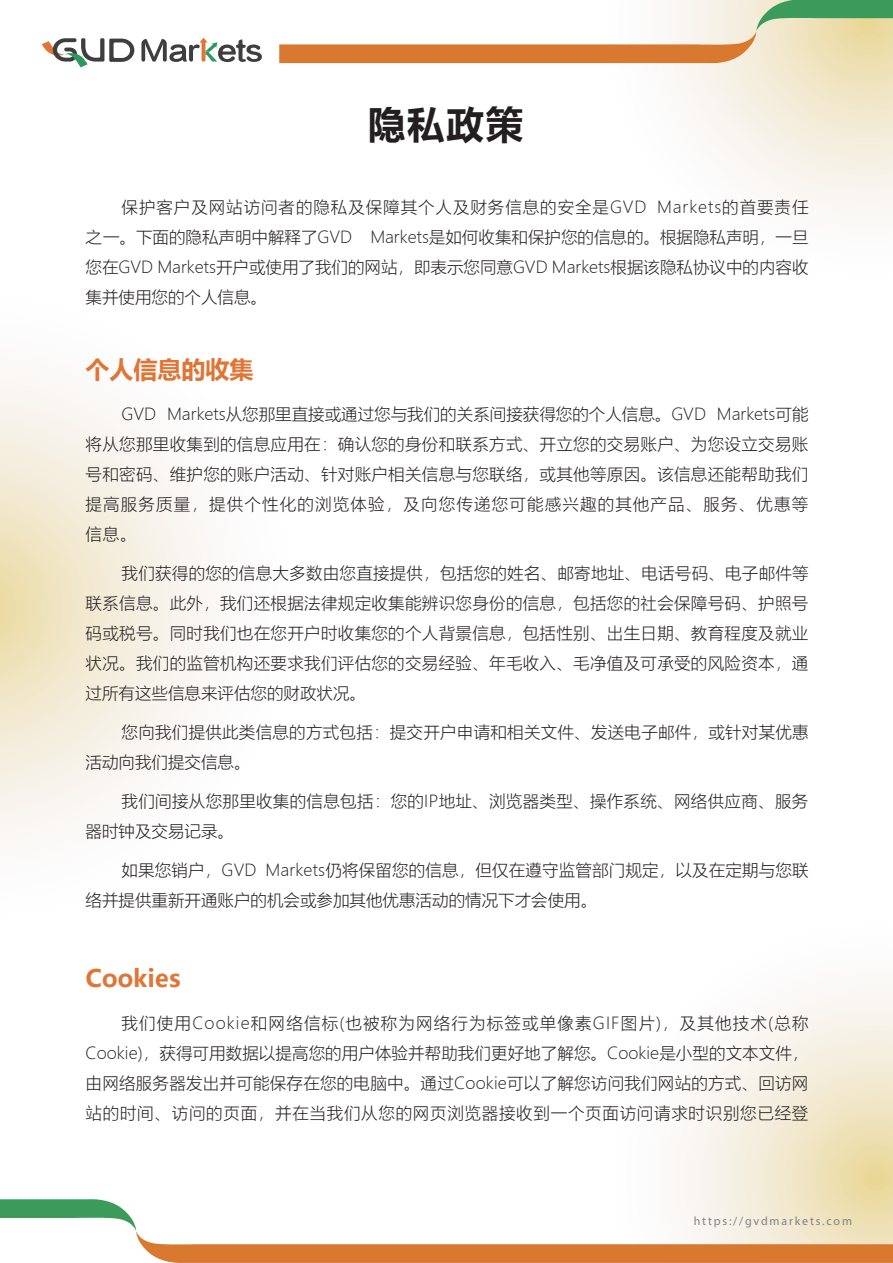
<style>
.page{position:relative;width:893px;height:1263px;background:#fff}
.page>*{position:absolute;margin:0;border:0;box-sizing:border-box;transform-origin:0 0}
.t1{font:700 37.5px "Microsoft Ya Hei";color:#231f20}
.t2{font:700 24px "Microsoft Ya Hei";color:#df7536}
.t3{font:300 16.5px/30px "Microsoft Ya Hei";letter-spacing:.015em;color:#231f20;text-align:justify}
.t4{font:12px "Myriad Pro";letter-spacing:.15em;color:#808285}
</style>
<div class="page">
<svg style="left:0;top:377px;width:211px;height:460px"></svg>
<svg style="left:681px;top:990px;width:212px;height:208px"></svg>
<svg style="left:678px;top:64px;width:215px;height:148px"></svg>
<svg style="left:279px;top:0;width:614px;height:64px"></svg>
<svg style="left:0;top:1198px;width:893px;height:65px"></svg>
<svg style="left:42px;top:38px;width:92px;height:29px"></svg>
<svg style="left:141px;top:38px;width:121px;height:24px"></svg>
<h1 class="t1" style="left:368px;top:98px;width:157px">隐私政策</h1>
<p class="t3" style="left:86px;top:192px;width:724px;text-indent:36px">保护客户及网站访问者的隐私及保障其个人及财务信息的安全是GVD Markets的首要责任之一。下面的隐私声明中解释了GVD Markets是如何收集和保护您的信息的。根据隐私声明，一旦您在GVD Markets开户或使用了我们的网站，即表示您同意GVD Markets根据该隐私协议中的内容收集并使用您的个人信息。</p>
<h2 class="t2" style="left:86px;top:353px;width:170px">个人信息的收集</h2>
<p class="t3" style="left:86px;top:399px;width:724px;text-indent:36px">GVD Markets从您那里直接或通过您与我们的关系间接获得您的个人信息。GVD Markets可能将从您那里收集到的信息应用在：确认您的身份和联系方式、开立您的交易账户、为您设立交易账号和密码、维护您的账户活动、针对账户相关信息与您联络，或其他等原因。该信息还能帮助我们提高服务质量，提供个性化的浏览体验，及向您传递您可能感兴趣的其他产品、服务、优惠等信息。</p>
<p class="t3" style="left:86px;top:558px;width:725px;text-indent:36px">我们获得的您的信息大多数由您直接提供，包括您的姓名、邮寄地址、电话号码、电子邮件等联系信息。此外，我们还根据法律规定收集能辨识您身份的信息，包括您的社会保障号码、护照号码或税号。同时我们也在您开户时收集您的个人背景信息，包括性别、出生日期、教育程度及就业状况。我们的监管机构还要求我们评估您的交易经验、年毛收入、毛净值及可承受的风险资本，通过所有这些信息来评估您的财政状况。</p>
<p class="t3" style="left:86px;top:717px;width:725px;text-indent:36px">您向我们提供此类信息的方式包括：提交开户申请和相关文件、发送电子邮件，或针对某优惠活动向我们提交信息。</p>
<p class="t3" style="left:86px;top:786px;width:724px;text-indent:36px">我们间接从您那里收集的信息包括：您的IP地址、浏览器类型、操作系统、网络供应商、服务器时钟及交易记录。</p>
<p class="t3" style="left:86px;top:855px;width:724px;text-indent:36px">如果您销户，GVD Markets仍将保留您的信息，但仅在遵守监管部门规定，以及在定期与您联络并提供重新开通账户的机会或参加其他优惠活动的情况下才会使用。</p>
<h2 class="t2" style="left:86px;top:962px;width:96px">Cookies</h2>
<p class="t3" style="left:86px;top:1008px;width:724px;text-indent:36px">我们使用Cookie和网络信标(也被称为网络行为标签或单像素GIF图片)，及其他技术(总称Cookie)，获得可用数据以提高您的用户体验并帮助我们更好地了解您。Cookie是小型的文本文件，由网络服务器发出并可能保存在您的电脑中。通过Cookie可以了解您访问我们网站的方式、回访网站的时间、访问的页面，并在当我们从您的网页浏览器接收到一个页面访问请求时识别您已经登</p>
<p class="t4" style="left:694px;top:1214px;width:160px">https://gvdmarkets.com</p>
</div>
